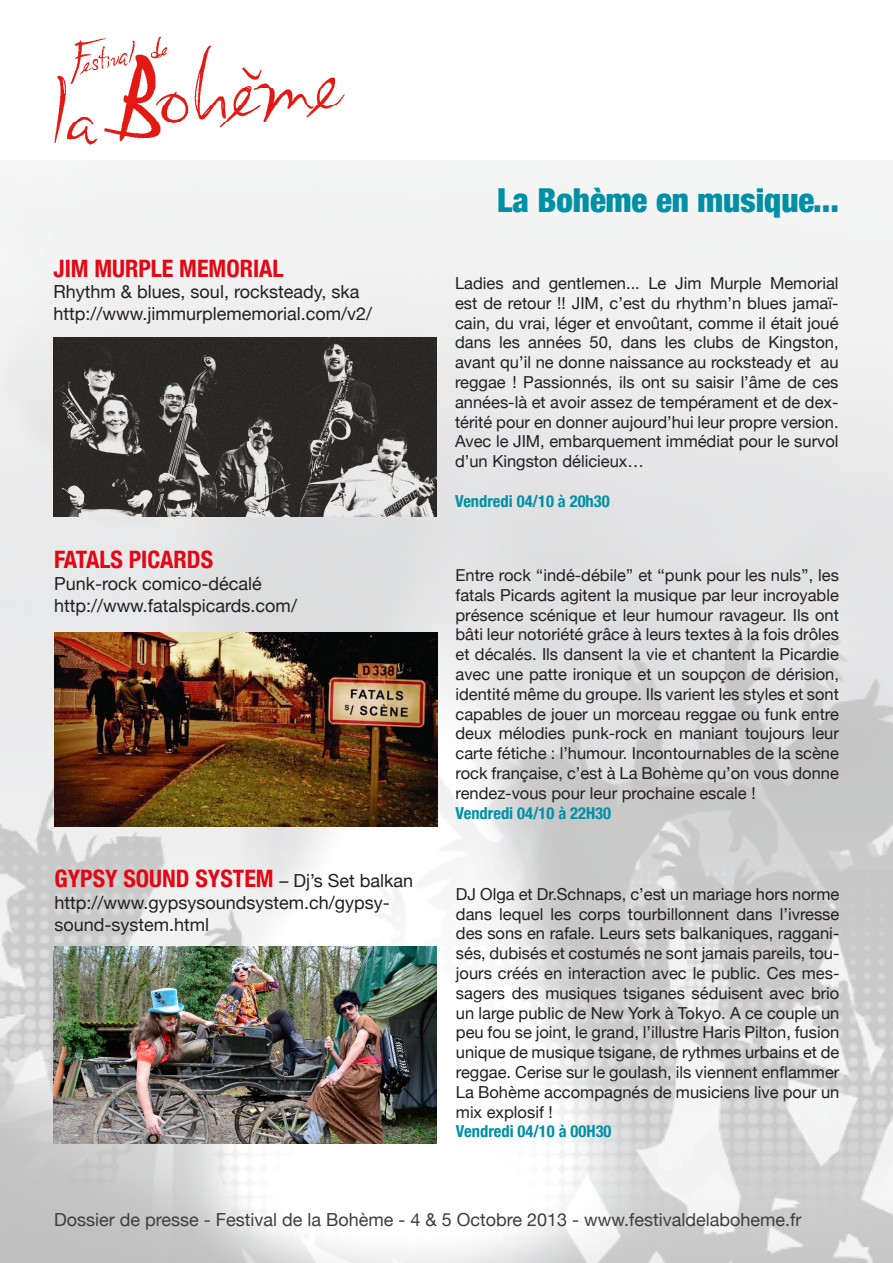
<style>
.page{position:relative;width:893px;height:1263px;background:#fff}
.page>*{position:absolute;margin:0;border:0;box-sizing:border-box;transform-origin:0 0}
.t1{font:900 condensed 33px "Helvetica Neue";color:#0090a6}
.t2{font:700 condensed 24px "Helvetica Neue";color:#e30613}
.t3{font:18px/21.6px "Helvetica Neue";color:#231f20}
.t4{font:18px "Helvetica Neue";color:#3e3e3f}
.t5{font:16.5px/19.8px "Helvetica Neue";color:#231f20;text-align:justify}
.t6{font:700 condensed 16.5px "Helvetica Neue";color:#0090a6}
.s1{font-weight:400;font-stretch:normal;font-size:18px;color:#231f20}
</style>
<div class="page">
<img style="left:0;top:160px;width:893px;height:1103px">
<img style="left:54px;top:36px;width:291px;height:109px">
<img style="left:53px;top:338px;width:384px;height:178px">
<img style="left:53px;top:946px;width:384px;height:198px">
<img style="left:54px;top:632px;width:384px;height:194px">
<p class="t1" style="left:497px;top:173px;width:343px">La Bohème en musique...</p>
<p class="t2" style="left:54px;top:248px;width:232px">JIM MURPLE MEMORIAL</p>
<p class="t3" style="left:54px;top:282px;width:320px">Rhythm &amp; blues, soul, rocksteady, ska http://www.jimmurplememorial.com/v2/</p>
<p class="t5" style="left:455px;top:274px;width:385px">Ladies and gentlemen... Le Jim Murple Memorial est de retour !! JIM, c’est du rhythm’n blues jamaï&shy;cain, du vrai, léger et envoûtant, comme il était joué dans les années 50, dans les clubs de Kingston, avant qu’il ne donne naissance au rocksteady et au reggae ! Passionnés, ils ont su saisir l’âme de ces années-là et avoir assez de tempérament et de dex&shy;térité pour en donner aujourd’hui leur propre version.<br>Avec le JIM, embarquement immédiat pour le survol d’un Kingston délicieux…</p>
<p class="t6" style="left:455px;top:487px;width:156px">Vendredi 04/10 à 20h30</p>
<p class="t2" style="left:54px;top:540px;width:161px">FATALS PICARDS</p>
<p class="t3" style="left:54px;top:574px;width:209px">Punk-rock comico-décalé</p>
<p class="t3" style="left:54px;top:595px;width:244px">http://www.fatalspicards.com/</p>
<p class="t5" style="left:455px;top:566px;width:385px">Entre rock ‘‘indé-débile’’ et ‘‘punk pour les nuls’’, les fatals Picards agitent la musique par leur incroyable présence scénique et leur humour ravageur. Ils ont bâti leur notoriété grâce à leurs textes à la fois drôles et décalés. Ils dansent la vie et chantent la Picardie avec une patte ironique et un soupçon de dérision, identité même du groupe. Ils varient les styles et sont capables de jouer un morceau reggae ou funk entre deux mélodies punk-rock en maniant toujours leur carte fétiche : l’humour. Incontournables de la scène rock française, c’est à La Bohème qu’on vous donne rendez-vous pour leur prochaine escale !</p>
<p class="t6" style="left:455px;top:799px;width:157px">Vendredi 04/10 à 22H30</p>
<p class="t2" style="left:54px;top:859px;width:360px">GYPSY SOUND SYSTEM <span class="s1">– Dj’s Set balkan</span></p>
<p class="t3" style="left:54px;top:893px;width:337px">http://www.gypsysoundsystem.ch/gypsy&shy;sound-system.html</p>
<p class="t5" style="left:456px;top:885px;width:385px">DJ Olga et Dr.Schnaps, c’est un mariage hors norme dans lequel les corps tourbillonnent dans l’ivresse des sons en rafale. Leurs sets balkaniques, raggani&shy;sés, dubisés et costumés ne sont jamais pareils, tou&shy;jours créés en interaction avec le public. Ces mes&shy;sagers des musiques tsiganes séduisent avec brio un large public de New York à Tokyo. A ce couple un peu fou se joint, le grand, l’illustre Haris Pilton, fusion unique de musique tsigane, de rythmes urbains et de reggae. Cerise sur le goulash, ils viennent enflammer La Bohème accompagnés de musiciens live pour un mix explosif !</p>
<p class="t6" style="left:456px;top:1118px;width:157px">Vendredi 04/10 à 00H30</p>
<p class="t4" style="left:54px;top:1207px;width:749px">Dossier de presse - Festival de la Bohème - 4 &amp; 5 Octobre 2013 - www.festivaldelaboheme.fr</p>
</div>
